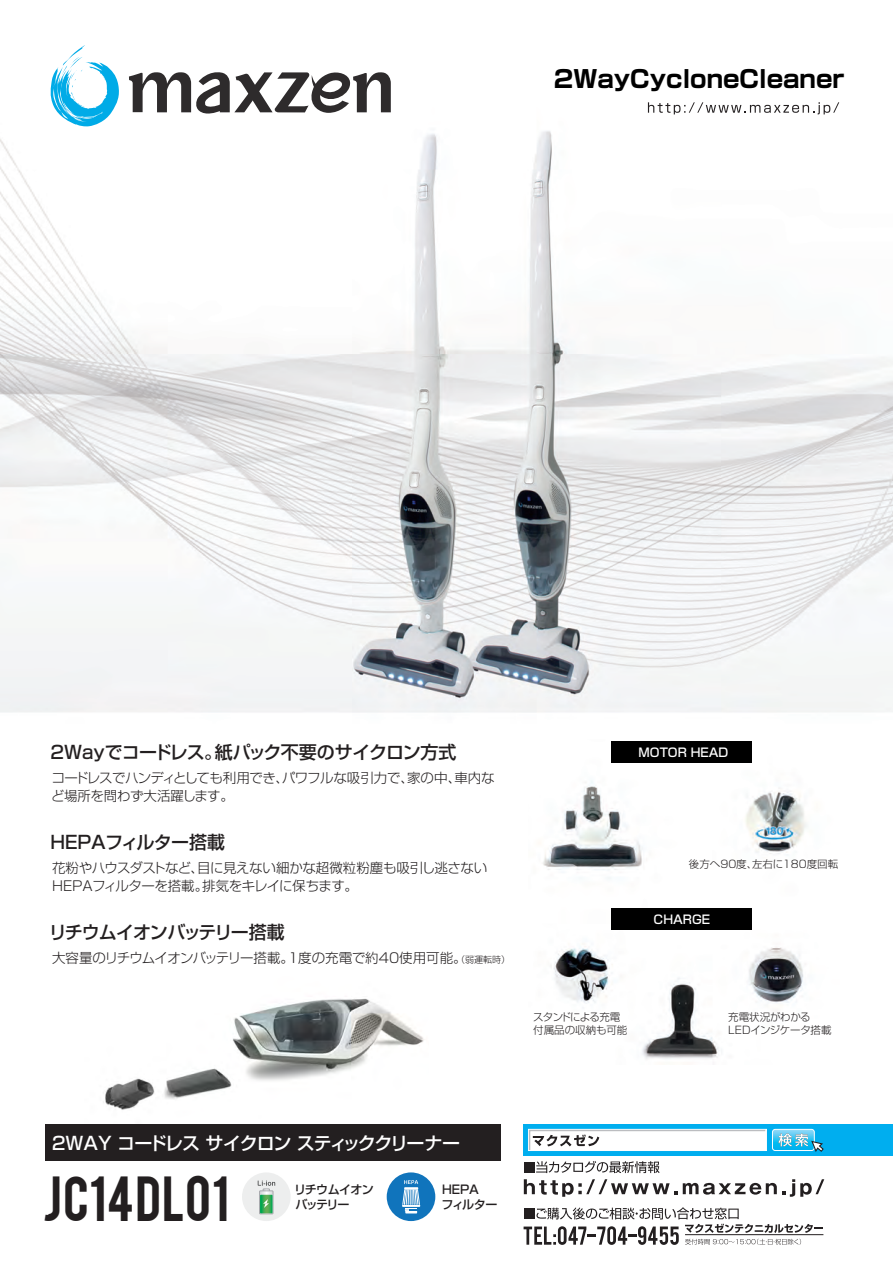
<style>
.page{position:relative;width:893px;height:1267px;background:#fff}
.page>*{position:absolute;margin:0;border:0;box-sizing:border-box;transform-origin:0 0}
.t1{font:49.95px "Bebas";letter-spacing:.015em;color:#231f20}
.t2{font:700 24px "Shin Go Pro";color:#000}
.t3{font:500 18px "Shin Go Pro";letter-spacing:-.035em;color:#231f20}
.t4{font:500 18px "Shin Go Pro";letter-spacing:-.065em;color:#fff}
.t5{font:500 18px "Shin Go Pro";letter-spacing:-.055em;color:#231f20}
.t6{font:500 18px "Shin Go Pro";letter-spacing:-.015em;color:#231f20}
.t7{font:300 13.5px/18px "Shin Go Pro";letter-spacing:-.03em;color:#231f20}
.t8{font:300 13.5px "Shin Go Pro";color:#231f20}
.t9{font:500 12px "Shin Go Pr 5";color:#fff}
.t10{font:500 12px/14.4px "Shin Go Pr 5";letter-spacing:-.075em;color:#231f20}
.t11{font:500 12px/14.4px "Shin Go Pr 5";letter-spacing:-.03em;color:#231f20}
.t12{font:300 10.5px/13.5px "Shin Go Pro";letter-spacing:-.03em;color:#231f20}
.t13{font:300 10.5px/13.5px "Shin Go Pro";letter-spacing:-.02em;color:#231f20}
.t14{font:300 10.5px "Shin Go Pro";color:#231f20}
.s1{font-size:9px}
</style>
<div class="page">
<img style="left:0;top:102px;width:893px;height:611px">
<img style="left:85px;top:998px;width:343px;height:176px">
<svg style="left:49px;top:45px;width:71px;height:82px"></svg>
<svg style="left:129px;top:72px;width:262px;height:44px"></svg>
<svg style="left:648px;top:102px;width:191px;height:12px"></svg>
<div style="left:523px;top:1124px;width:370px;height:31px;background:#00aeef"></div>
<div style="left:524px;top:1161px;width:11px;height:11px;background:#231f20"></div>
<svg style="left:536px;top:1161px;width:124px;height:11px"></svg>
<svg style="left:524px;top:1179px;width:153px;height:17px"></svg>
<svg style="left:683px;top:1179px;width:141px;height:17px"></svg>
<div style="left:528px;top:1128px;width:239px;height:22px;background:#21b8f1"></div>
<div style="left:772px;top:1128px;width:43px;height:22px;border:1px solid #fff;border-radius:3px"></div>
<svg style="left:528px;top:1129px;width:296px;height:23px;background:#c9e4ee"></svg>
<svg style="left:524px;top:1207px;width:299px;height:37px"></svg>
<div style="left:45px;top:1124px;width:455px;height:36px;background:#231f20"></div>
<div style="left:242px;top:1172px;width:49px;height:48px;background:#edeeee;border-radius:50%"></div>
<svg style="left:258px;top:1180px;width:17px;height:33px"></svg>
<div style="left:387px;top:1172px;width:48px;height:48px;background:#1074bc;border-radius:50%"></div>
<svg style="left:402px;top:1180px;width:18px;height:33px"></svg>
<img style="left:543px;top:741px;width:264px;height:318px">
<div style="left:611px;top:741px;width:140px;height:21px;background:#000"></div>
<div style="left:611px;top:908px;width:140px;height:21px;background:#000"></div>
<h2 class="t2" style="left:554px;top:60px;width:292px">2WayCycloneCleaner</h2>
<h3 class="t3" style="left:51px;top:737px;width:407px">2Wayでコードレス。紙パック不要のサイクロン方式</h3>
<p class="t7" style="left:51px;top:767px;width:445px">コードレスでハンディとしても利用でき、パワフルな吸引力で、家の中、車内など場所を問わず大活躍します。</p>
<h3 class="t6" style="left:51px;top:827px;width:176px">HEPAフィルター搭載</h3>
<p class="t7" style="left:52px;top:857px;width:437px">花粉やハウスダストなど、目に見えない細かな超微粒粉塵も吸引し逃さない<br>HEPAフィルターを搭載。排気をキレイに保ちます。</p>
<h3 class="t5" style="left:49px;top:917px;width:237px">リチウムイオンバッテリー搭載</h3>
<p class="t8" style="left:52px;top:947px;width:460px">大容量のリチウムイオンバッテリー搭載。1度の充電で約40使用可能。<span class="s1">（弱運転時）</span></p>
<p class="t9" style="left:639px;top:742px;width:91px">MOTOR HEAD</p>
<p class="t14" style="left:689px;top:855px;width:151px">後方へ90度、左右に180度回転</p>
<p class="t9" style="left:654px;top:909px;width:58px">CHARGE</p>
<p class="t13" style="left:533px;top:1008px;width:96px">スタンドによる充電付属品の収納も可能</p>
<p class="t12" style="left:728px;top:1008px;width:105px">充電状況がわかる<br>LEDインジケータ搭載</p>
<h3 class="t4" style="left:50px;top:1128px;width:412px">２WAY コードレス サイクロン スティッククリーナー</h3>
<p class="t10" style="left:294px;top:1181px;width:81px">リチウムイオンバッテリー</p>
<p class="t11" style="left:441px;top:1181px;width:58px">HEPA<br>フィルター</p>
<h1 class="t1" style="left:43px;top:1161px;width:188px">JC14DL01</h1>
</div>
